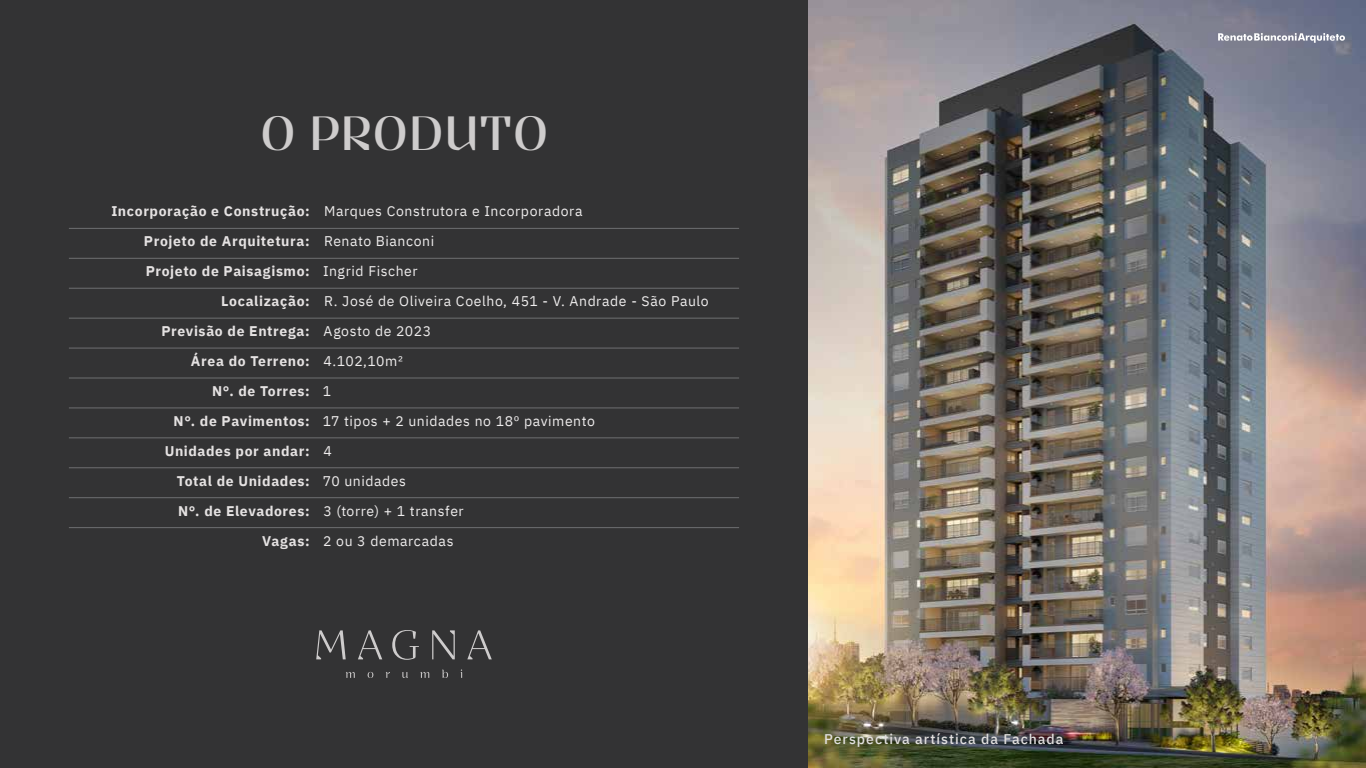
<style>
.page{position:relative;width:1366px;height:768px;background:#333334}
.page>*{position:absolute;margin:0;border:0;box-sizing:border-box;transform-origin:0 0}
.t1{font:48px "Tocco Variable";letter-spacing:.015em;color:#cecccc}
.t2{font:14px/30px "IBM Plex Sans";letter-spacing:.04em;color:#efeded}
.t3{font:700 14px/30px "IBM Plex Sans";letter-spacing:.045em;color:#e5e2e2;text-align:right}
.t4{font:500 14px "IBM Plex Sans";letter-spacing:.07em;color:#e2e0df}
</style>
<div class="page">
<svg style="left:467px;top:630px;width:25px;height:29px"></svg>
<svg style="left:316px;top:630px;width:30px;height:29px"></svg>
<svg style="left:358px;top:630px;width:24px;height:29px"></svg>
<svg style="left:432px;top:630px;width:23px;height:29px"></svg>
<svg style="left:392px;top:630px;width:27px;height:30px"></svg>
<svg style="left:386px;top:672px;width:4px;height:6px"></svg>
<svg style="left:442px;top:670px;width:6px;height:8px"></svg>
<svg style="left:346px;top:672px;width:9px;height:6px"></svg>
<svg style="left:368px;top:672px;width:5px;height:6px"></svg>
<svg style="left:420px;top:672px;width:9px;height:6px"></svg>
<svg style="left:402px;top:672px;width:6px;height:6px"></svg>
<img style="left:808px;top:0;width:558px;height:768px">
<svg style="left:1218px;top:33px;width:127px;height:10px"></svg>
<hr style="left:69px;top:228px;width:670px;height:1px;background:#6e6f71">
<hr style="left:69px;top:258px;width:670px;height:1px;background:#6e6f71">
<hr style="left:69px;top:288px;width:670px;height:1px;background:#6e6f71">
<hr style="left:69px;top:318px;width:670px;height:1px;background:#6e6f71">
<hr style="left:69px;top:348px;width:670px;height:1px;background:#6e6f71">
<hr style="left:69px;top:378px;width:670px;height:1px;background:#6e6f71">
<hr style="left:69px;top:408px;width:670px;height:1px;background:#6e6f71">
<hr style="left:69px;top:437px;width:670px;height:1px;background:#6e6f71">
<hr style="left:69px;top:497px;width:670px;height:1px;background:#6e6f71">
<hr style="left:69px;top:527px;width:670px;height:1px;background:#6e6f71">
<hr style="left:69px;top:467px;width:670px;height:1px;background:#6e6f71">
<h1 class="t1" style="left:260px;top:106px;width:290px">O PRODUTO</h1>
<p class="t3" style="left:111px;top:195px;width:200px">Incorporação e Construção:<br>Projeto de Arquitetura:<br>Projeto de Paisagismo:<br>Localização:<br>Previsão de Entrega:<br>Área do Terreno:<br>N°. de Torres:<br>N°. de Pavimentos:<br>Unidades por andar:<br>Total de Unidades:<br>N°. de Elevadores:<br>Vagas:</p>
<p class="t2" style="left:323px;top:195px;width:387px">Marques Construtora e Incorporadora<br>Renato Bianconi<br>Ingrid Fischer<br>R. José de Oliveira Coelho, 451 - V. Andrade - São Paulo<br>Agosto de 2023<br>4.102,10m²<br>1<br>17 tipos + 2 unidades no 18º pavimento<br>4<br>70 unidades<br>3 (torre) + 1 transfer<br>2 ou 3 demarcadas</p>
<p class="t4" style="left:824px;top:728px;width:241px">Perspectiva artística da Fachada</p>
</div>
